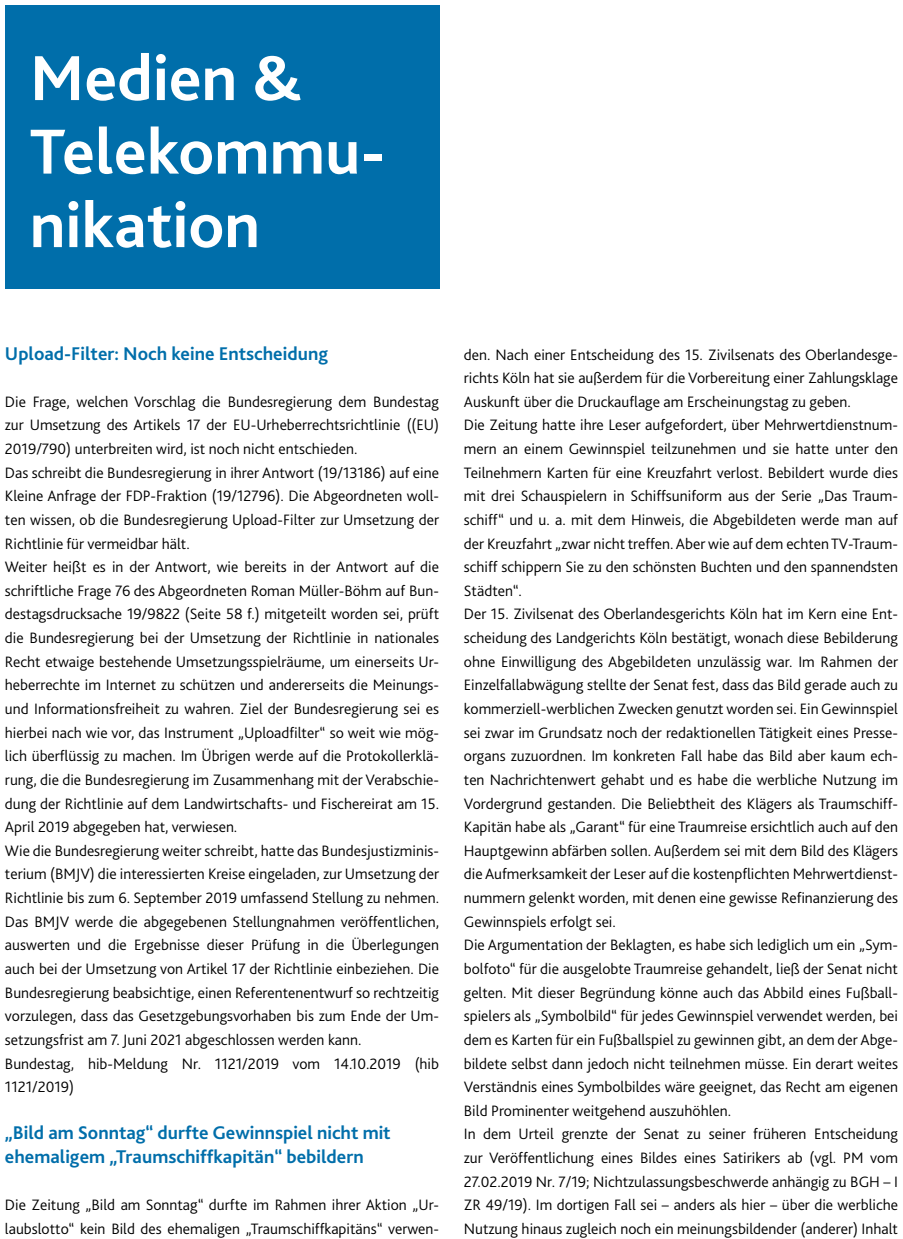
<style>
.page{position:relative;width:903px;height:1239px;background:#fff}
.page>*{position:absolute;margin:0;border:0;box-sizing:border-box;transform-origin:0 0}
.t1{font:700 66.5px/73.5px "Bliss 2";color:#fff}
.t2{font:700 19.25px/23.6px "Bliss 2";color:#006eaa}
.t3{font:300 15.75px/23.6px "Bliss 2";color:#000}
</style>
<div class="page">
<div style="left:5px;top:5px;width:434px;height:283px;background:#006eaa"></div>
<h1 class="t1" style="left:30px;top:40px;width:357px">Medien &amp;<br>Telekommu&shy;nikation</h1>
<p class="t2" style="left:5px;top:341px;width:325px">Upload-Filter: Noch keine Entscheidung</p>
<p class="t3" style="left:5px;top:389px;width:436px">Die Frage, welchen Vorschlag die Bundesregierung dem Bundestag zur Umsetzung des Artikels 17 der EU-Urheberrechtsrichtlinie ((EU)<br>2019/790) unterbreiten wird, ist noch nicht entschieden.<br>Das schreibt die Bundesregierung in ihrer Antwort (19/13186) auf eine Kleine Anfrage der FDP-Fraktion (19/12796). Die Abgeordneten woll&shy;ten wissen, ob die Bundesregierung Upload-Filter zur Umsetzung der Richtlinie für vermeidbar hält.<br>Weiter heißt es in der Antwort, wie bereits in der Antwort auf die schriftliche Frage 76 des Abgeordneten Roman Müller-Böhm auf Bun&shy;destagsdrucksache 19/9822 (Seite 58 f.) mitgeteilt worden sei, prüft die Bundesregierung bei der Umsetzung der Richtlinie in nationales Recht etwaige bestehende Umsetzungsspielräume, um einerseits Ur&shy;heberrechte im Internet zu schützen und andererseits die Meinungs&shy;und Informationsfreiheit zu wahren. Ziel der Bundesregierung sei es hierbei nach wie vor, das Instrument „Uploadfilter“ so weit wie mög&shy;lich überflüssig zu machen. Im Übrigen werde auf die Protokollerklä&shy;rung, die die Bundesregierung im Zusammenhang mit der Verabschie&shy;dung der Richtlinie auf dem Landwirtschafts- und Fischereirat am 15.<br>April 2019 abgegeben hat, verwiesen.<br>Wie die Bundesregierung weiter schreibt, hatte das Bundesjustizminis&shy;terium (BMJV) die interessierten Kreise eingeladen, zur Umsetzung der Richtlinie bis zum 6. September 2019 umfassend Stellung zu nehmen.<br>Das BMJV werde die abgegebenen Stellungnahmen veröffentlichen, auswerten und die Ergebnisse dieser Prüfung in die Überlegungen auch bei der Umsetzung von Artikel 17 der Richtlinie einbeziehen. Die Bundesregierung beabsichtige, einen Referentenentwurf so rechtzeitig vorzulegen, dass das Gesetzgebungsvorhaben bis zum Ende der Um&shy;setzungsfrist am 7. Juni 2021 abgeschlossen werden kann.<br>Bundestag, hib-Meldung Nr. 1121/2019 vom 14.10.2019 (hib 1121/2019)</p>
<p class="t2" style="left:5px;top:1120px;width:387px">„Bild am Sonntag“ durfte Gewinnspiel nicht mit ehemaligem „Traumschiffkapitän“ bebildern</p>
<p class="t3" style="left:5px;top:1192px;width:436px">Die Zeitung „Bild am Sonntag“ durfte im Rahmen ihrer Aktion „Ur&shy;laubslotto“ kein Bild des ehemaligen „Traumschiffkapitäns“ verwen-</p>
<p class="t3" style="left:464px;top:342px;width:436px">den. Nach einer Entscheidung des 15. Zivilsenats des Oberlandesge&shy;richts Köln hat sie außerdem für die Vorbereitung einer Zahlungsklage Auskunft über die Druckauflage am Erscheinungstag zu geben.<br>Die Zeitung hatte ihre Leser aufgefordert, über Mehrwertdienstnum&shy;mern an einem Gewinnspiel teilzunehmen und sie hatte unter den Teilnehmern Karten für eine Kreuzfahrt verlost. Bebildert wurde dies mit drei Schauspielern in Schiffsuniform aus der Serie „Das Traum&shy;schiff“ und u. a. mit dem Hinweis, die Abgebildeten werde man auf der Kreuzfahrt „zwar nicht treffen. Aber wie auf dem echten TV-Traum&shy;schiff schippern Sie zu den schönsten Buchten und den spannendsten Städten“.<br>Der 15. Zivilsenat des Oberlandesgerichts Köln hat im Kern eine Ent&shy;scheidung des Landgerichts Köln bestätigt, wonach diese Bebilderung ohne Einwilligung des Abgebildeten unzulässig war. Im Rahmen der Einzelfallabwägung stellte der Senat fest, dass das Bild gerade auch zu kommerziell-werblichen Zwecken genutzt worden sei. Ein Gewinnspiel sei zwar im Grundsatz noch der redaktionellen Tätigkeit eines Presse&shy;organs zuzuordnen. Im konkreten Fall habe das Bild aber kaum ech&shy;ten Nachrichtenwert gehabt und es habe die werbliche Nutzung im Vordergrund gestanden. Die Beliebtheit des Klägers als Traumschiff-Kapitän habe als „Garant“ für eine Traumreise ersichtlich auch auf den Hauptgewinn abfärben sollen. Außerdem sei mit dem Bild des Klägers die Aufmerksamkeit der Leser auf die kostenpflichten Mehrwertdienst&shy;nummern gelenkt worden, mit denen eine gewisse Refinanzierung des Gewinnspiels erfolgt sei.<br>Die Argumentation der Beklagten, es habe sich lediglich um ein „Sym&shy;bolfoto“ für die ausgelobte Traumreise gehandelt, ließ der Senat nicht gelten. Mit dieser Begründung könne auch das Abbild eines Fußball&shy;spielers als „Symbolbild“ für jedes Gewinnspiel verwendet werden, bei dem es Karten für ein Fußballspiel zu gewinnen gibt, an dem der Abge&shy;bildete selbst dann jedoch nicht teilnehmen müsse. Ein derart weites Verständnis eines Symbolbildes wäre geeignet, das Recht am eigenen Bild Prominenter weitgehend auszuhöhlen.<br>In dem Urteil grenzte der Senat zu seiner früheren Entscheidung zur Veröffentlichung eines Bildes eines Satirikers ab (vgl. PM vom 27.02.2019 Nr. 7/19; Nichtzulassungsbeschwerde anhängig zu BGH – I ZR 49/19). Im dortigen Fall sei – anders als hier – über die werbliche Nutzung hinaus zugleich noch ein meinungsbildender (anderer) Inhalt</p>
</div>
